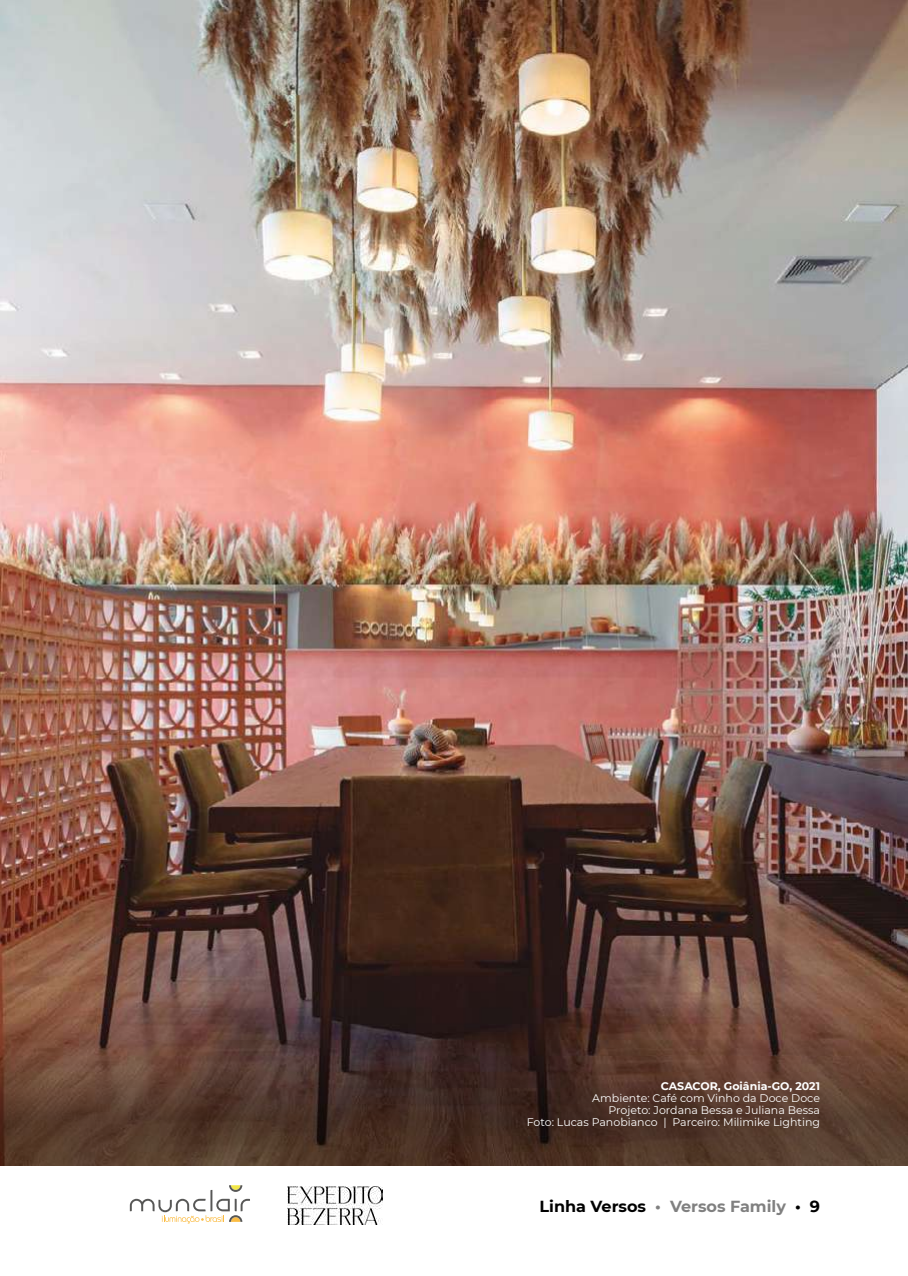
<style>
.page{position:relative;width:908px;height:1276px;background:#fff}
.page>*{position:absolute;margin:0;border:0;box-sizing:border-box;transform-origin:0 0}
.t1{font:700 16px "Montserrat";color:#000}
.t2{font:11px/12px "Montserrat";color:#fff;text-align:right}
.t3{font:700 11px "Montserrat";color:#fff}
.s1{color:#808080}
</style>
<div class="page">
<img style="left:288px;top:1186px;width:95px;height:38px">
<svg style="left:130px;top:1185px;width:120px;height:38px"></svg>
<img style="left:0;top:0;width:907px;height:1003px">
<svg style="left:0;top:1003px;width:907px;height:162px;background:#54382d"></svg>
<p class="t3" style="left:660px;top:1077px;width:160px">CASACOR, Goiânia-GO, 2021</p>
<p class="t2" style="left:526px;top:1091px;width:294px">Ambiente: Café com Vinho da Doce Doce<br>Projeto: Jordana Bessa e Juliana Bessa<br>Foto: Lucas Panobianco | Parceiro: Milimike Lighting</p>
<h1 class="t1" style="left:539px;top:1194px;width:282px">Linha Versos <span class="s1">• Versos Family</span> • 9</h1>
</div>
